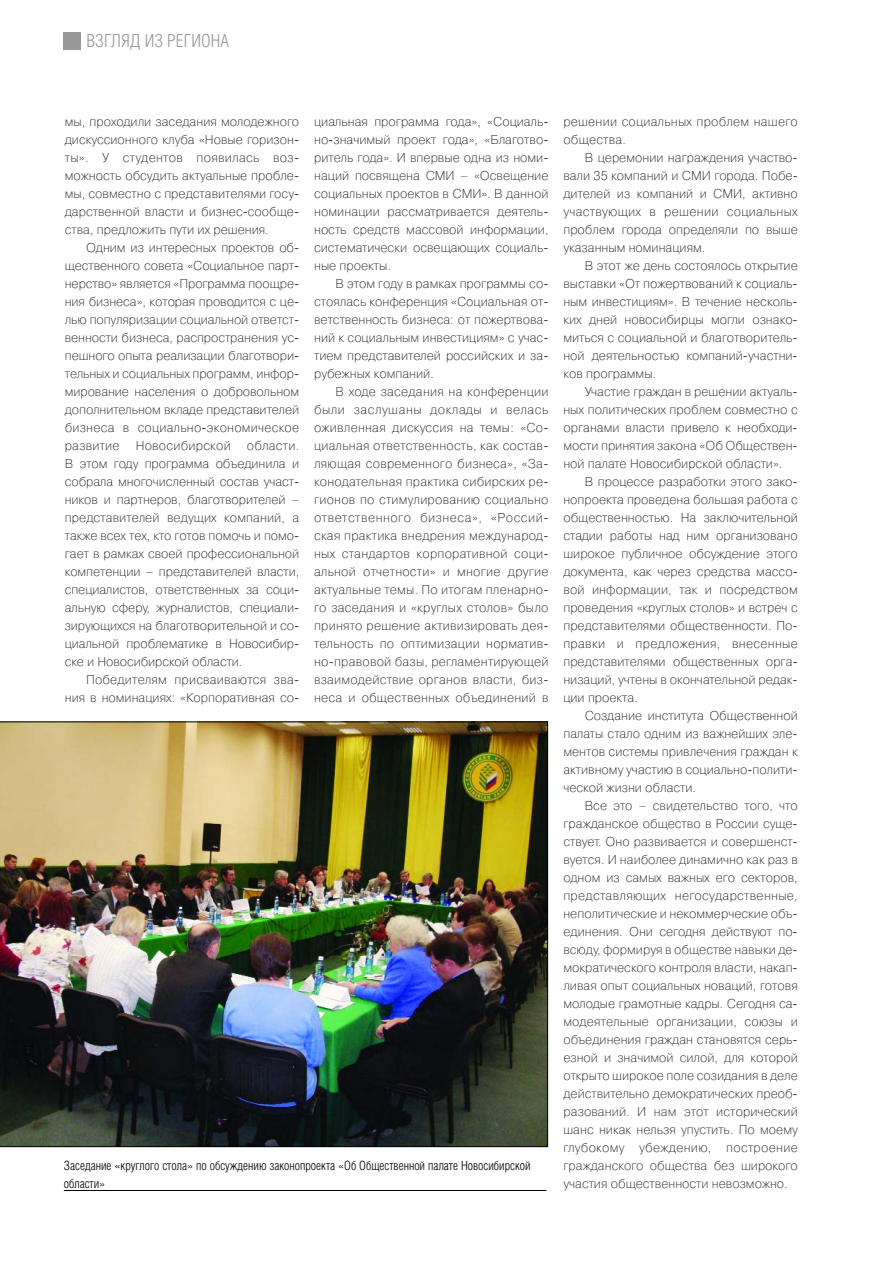
<style>
.page{position:relative;width:893px;height:1263px;background:#fff}
.page>*{position:absolute;margin:0;border:0;box-sizing:border-box;transform-origin:0 0}
.t1{font:300 18px "Helios Cond";color:#999}
.t2{font:12.75px/18px "Pragmatica Light C";color:#231f20;text-align:justify}
.t3{font:300 12.75px/18px "Helios Cond";color:#000}
</style>
<div class="page">
<div style="left:63px;top:33px;width:17px;height:17px;background:#999"></div>
<img style="left:0;top:722px;width:548px;height:425px">
<hr style="left:64px;top:1190px;width:482px;height:1px;background:#000">
<h1 class="t1" style="left:86px;top:36px;width:144px">ВЗГЛЯД ИЗ РЕГИОНА</h1>
<p class="t2" style="left:65px;top:113px;width:236px">мы, проходили заседания молодежного дискуссионного клуба «Новые горизон&shy;ты». У студентов появилась воз&shy;можность обсудить актуальные пробле&shy;мы, совместно с представителями госу&shy;дарственной власти и бизнес-сообще&shy;ства, предложить пути их решения.</p>
<p class="t2" style="left:65px;top:239px;width:236px;text-indent:21px">Одним из интересных проектов об&shy;щественного совета «Социальное парт&shy;нерство» является «Программа поощре&shy;ния бизнеса», которая проводится с це&shy;лью популяризации социальной ответст&shy;венности бизнеса, распространения ус&shy;пешного опыта реализации благотвори&shy;тельных и социальных программ, инфор&shy;мирование населения о добровольном дополнительном вкладе представителей бизнеса в социально-экономическое развитие</p>
<p class="t2" style="left:65px;top:437px;width:236px;text-indent:182px">области.<br>В этом году программа объединила и собрала многочисленный состав участ&shy;ников и партнеров, благотворителей – представителей ведущих компаний, а также всех тех, кто готов помочь и помо&shy;гает в рамках своей профессиональной компетенции – представителей власти, специалистов, ответственных за соци&shy;альную сферу, журналистов, специали&shy;зирующихся на благотворительной и со&shy;циальной проблематике в Новосибир&shy;ске и Новосибирской области.</p>
<p class="t2" style="left:65px;top:671px;width:236px;text-align:right">Победителям присваиваются зва&shy;ния в номинациях: «Корпоративная со-</p>
<p class="t2" style="left:136px;top:437px;width:96px">Новосибирской</p>
<p class="t2" style="left:314px;top:113px;width:236px">циальная программа года», «Социаль&shy;но-значимый проект года», «Благотво&shy;ритель года». И впервые одна из номи&shy;наций посвящена СМИ – «Освещение социальных проектов в СМИ». В данной номинации рассматривается деятель&shy;ность средств массовой информации, систематически освещающих социаль&shy;ные проекты.</p>
<p class="t2" style="left:314px;top:275px;width:236px;text-indent:21px">В этом году в рамках программы со&shy;стоялась конференция «Социальная от&shy;ветственность бизнеса: от пожертвова&shy;ний к социальным инвестициям» с учас&shy;тием представителей российских и за&shy;рубежных компаний.</p>
<p class="t2" style="left:314px;top:383px;width:236px;text-indent:21px">В ходе заседания на конференции были заслушаны доклады и велась оживленная дискуссия на темы: «Со&shy;циальная ответственность, как состав&shy;ляющая современного бизнеса», «За&shy;конодательная практика сибирских ре&shy;гионов по стимулированию социально ответственного бизнеса», «Россий&shy;ская практика внедрения международ&shy;ных стандартов корпоративной соци&shy;альной отчетности» и многие другие актуальные темы. По итогам пленарно&shy;го заседания и «круглых столов» было принято решение активизировать дея&shy;тельность по оптимизации норматив&shy;но-правовой базы, регламентирующей взаимодействие органов власти, биз&shy;неса и общественных объединений в</p>
<p class="t3" style="left:64px;top:1159px;width:468px">Заседание «круглого стола» по обсуждению законопроекта «Об Общественной палате Новосибирской области»</p>
<p class="t2" style="left:563px;top:113px;width:236px">решении социальных проблем нашего общества.</p>
<p class="t2" style="left:563px;top:149px;width:236px;text-indent:21px">В церемонии награждения участво&shy;вали 35 компаний и СМИ города. Побе&shy;дителей из компаний и СМИ, активно участвующих в решении социальных проблем города определяли по выше указанным номинациям.</p>
<p class="t2" style="left:563px;top:257px;width:236px;text-indent:21px">В этот же день состоялось открытие выставки «От пожертвований к социаль&shy;ным инвестициям». В течение несколь&shy;ких дней новосибирцы могли ознако&shy;миться с социальной и благотворитель&shy;ной деятельностью компаний-участни&shy;ков программы.</p>
<p class="t2" style="left:563px;top:383px;width:236px;text-indent:21px">Участие граждан в решении актуаль&shy;ных политических проблем совместно с органами власти привело к необходи&shy;мости принятия закона «Об Обществен&shy;ной палате Новосибирской области».</p>
<p class="t2" style="left:563px;top:473px;width:236px;text-indent:21px">В процессе разработки этого зако&shy;нопроекта проведена большая работа с общественностью. На заключительной стадии работы над ним организовано широкое публичное обсуждение этого документа, как через средства массо&shy;вой информации, так и посредством проведения «круглых столов» и встреч с представителями общественности. По&shy;правки и предложения, внесенные представителями общественных орга&shy;низаций, учтены в окончательной редак&shy;ции проекта.</p>
<p class="t2" style="left:563px;top:707px;width:236px;text-indent:21px">Создание института Общественной палаты стало одним из важнейших эле&shy;ментов системы привлечения граждан к активному участию в социально-полити&shy;ческой жизни области.</p>
<p class="t2" style="left:563px;top:797px;width:236px;text-indent:21px">Все это – свидетельство того, что гражданское общество в России суще&shy;ствует. Оно развивается и совершенст&shy;вуется. И наиболее динамично как раз в одном из самых важных его секторов, представляющих негосударственные, неполитические и некоммерческие объ&shy;единения. Они сегодня действуют по&shy;всюду, формируя в обществе навыки де&shy;мократического контроля власти, накап&shy;ливая опыт социальных новаций, готовя молодые грамотные кадры. Сегодня са&shy;модеятельные организации, союзы и объединения граждан становятся серь&shy;езной и значимой силой, для которой открыто широкое поле созидания в деле действительно демократических преоб&shy;разований. И нам этот исторический шанс никак нельзя упустить. По моему глубокому убеждению, построение гражданского общества без широкого участия общественности невозможно.</p>
</div>
